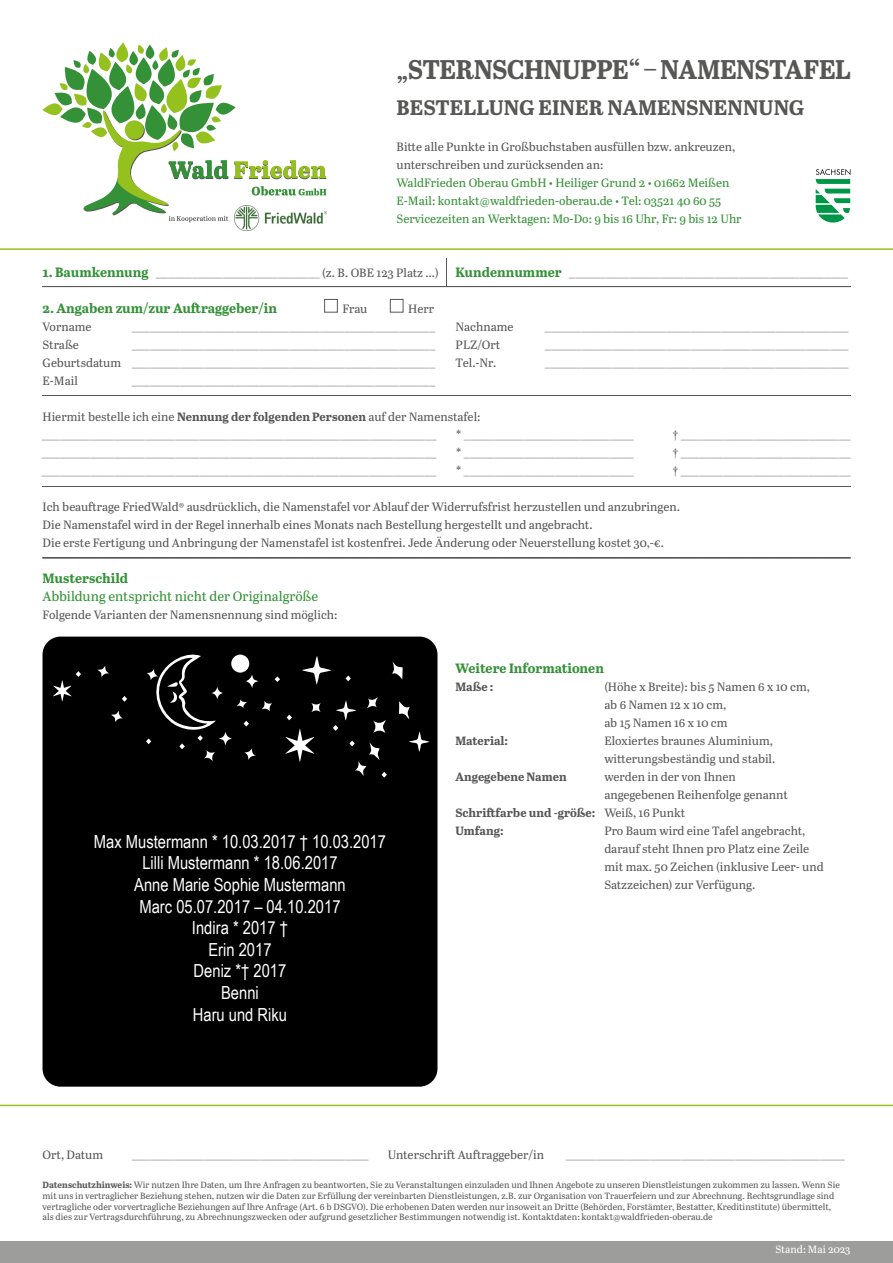
<style>
.page{position:relative;width:893px;height:1263px;background:#fff}
.page>*{position:absolute;margin:0;border:0;box-sizing:border-box;transform-origin:0 0}
.t1{font:700 27px "Abril Text";letter-spacing:-.02em;color:#575756;scale:.96 1}
.t2{font:700 21px "Abril Text";color:#575756}
.t3{font:18px/21.6px "Arial Narrow";color:#fff;text-align:center}
.t4{font:700 13.5px "Abril Text";color:#359138}
.t5{font:13.5px "Abril Text";color:#359138}
.t6{font:12px/18px "Abril Text";color:#575756}
.t7{font:12px/18px "Abril Text";color:#359138}
.t8{font:700 12px "Abril Text";color:#575756}
.t9{font:10.5px "Abril Text";color:#fff}
.t10{font:9px/10.8px "Abril Text";color:#575756}
.s1{font-weight:700;font-size:13.5px;color:#359138}
.s2{font-weight:700}
.s3{font-weight:400}
</style>
<div class="page">
<div style="left:324px;top:299px;width:14px;height:14px;border:1px solid #575756"></div>
<div style="left:390px;top:299px;width:13px;height:14px;border:1px solid #575756"></div>
<svg style="left:42px;top:395px;width:808px;height:1px"></svg>
<svg style="left:42px;top:486px;width:808px;height:1px"></svg>
<svg style="left:42px;top:557px;width:808px;height:1px"></svg>
<svg style="left:42px;top:258px;width:808px;height:29px"></svg>
<svg style="left:816px;top:169px;width:34px;height:54px"></svg>
<div style="left:0;top:1242px;width:893px;height:21px;background:#9d9d9c"></div>
<svg style="left:43px;top:43px;width:283px;height:179px"></svg>
<img style="left:234px;top:205px;width:92px;height:25px">
<hr style="left:0;top:248px;width:893px;height:2px;background:#95c11f">
<hr style="left:0;top:1105px;width:893px;height:1px;background:#95c11f">
<div style="left:43px;top:637px;width:394px;height:450px;background:#000;border-radius:18px"></div>
<svg style="left:285px;top:729px;width:29px;height:33px"></svg>
<svg style="left:302px;top:656px;width:29px;height:29px"></svg>
<svg style="left:373px;top:720px;width:12px;height:13px"></svg>
<svg style="left:409px;top:731px;width:20px;height:21px"></svg>
<svg style="left:399px;top:701px;width:11px;height:18px"></svg>
<svg style="left:392px;top:662px;width:11px;height:17px"></svg>
<svg style="left:367px;top:697px;width:11px;height:11px"></svg>
<svg style="left:311px;top:703px;width:10px;height:9px"></svg>
<svg style="left:97px;top:666px;width:12px;height:11px"></svg>
<svg style="left:262px;top:701px;width:10px;height:10px"></svg>
<svg style="left:111px;top:711px;width:12px;height:11px"></svg>
<svg style="left:53px;top:671px;width:28px;height:30px"></svg>
<svg style="left:333px;top:700px;width:23px;height:31px"></svg>
<svg style="left:346px;top:675px;width:5px;height:6px"></svg>
<svg style="left:122px;top:696px;width:5px;height:6px"></svg>
<svg style="left:275px;top:676px;width:5px;height:6px"></svg>
<svg style="left:349px;top:740px;width:38px;height:38px"></svg>
<svg style="left:287px;top:715px;width:5px;height:5px"></svg>
<svg style="left:146px;top:654px;width:113px;height:107px"></svg>
<h1 class="t1" style="left:396px;top:49px;width:475px">„STERNSCHNUPPE“ – NAMENSTAFEL</h1>
<h2 class="t2" style="left:396px;top:92px;width:409px">BESTELLUNG EINER NAMENSNENNUNG</h2>
<p class="t6" style="left:396px;top:137px;width:340px">Bitte alle Punkte in Großbuchstaben ausfüllen bzw. ankreuzen, unterschreiben und zurücksenden an:</p>
<p class="t7" style="left:396px;top:173px;width:347px">WaldFrieden Oberau GmbH • Heiliger Grund 2 • 01662 Meißen<br>E-Mail: kontakt@waldfrieden-oberau.de • Tel: 03521 40 60 55<br>Servicezeiten an Werktagen: Mo-Do: 9 bis 16 Uhr, Fr: 9 bis 12 Uhr</p>
<p class="t6" style="left:43px;top:263px;width:398px"><span class="s1">1. Baumkennung</span> ___________________________ (z. B. OBE 123 Platz …)</p>
<p class="t4" style="left:43px;top:298px;width:236px">2. Angaben zum/zur Auftraggeber/in</p>
<p class="t6" style="left:343px;top:299px;width:26px">Frau</p>
<p class="t6" style="left:408px;top:299px;width:28px">Herr</p>
<p class="t6" style="left:43px;top:317px;width:51px">Vorname</p>
<p class="t6" style="left:132px;top:317px;width:305px">__________________________________________________</p>
<p class="t6" style="left:43px;top:335px;width:38px">Straße</p>
<p class="t6" style="left:43px;top:335px;width:394px;text-align:justify;text-indent:89px">__________________________________________________ Geburtsdatum __________________________________________________ E-Mail</p>
<p class="t6" style="left:132px;top:371px;width:305px">__________________________________________________</p>
<p class="t6" style="left:455px;top:263px;width:394px"><span class="s1">Kundennummer</span> ______________________________________________</p>
<p class="t6" style="left:456px;top:317px;width:59px">Nachname</p>
<p class="t6" style="left:545px;top:317px;width:305px">__________________________________________________</p>
<p class="t6" style="left:456px;top:335px;width:46px">PLZ/Ort</p>
<p class="t6" style="left:545px;top:335px;width:305px">__________________________________________________</p>
<p class="t6" style="left:456px;top:353px;width:42px">Tel.-Nr.</p>
<p class="t6" style="left:545px;top:353px;width:305px">__________________________________________________</p>
<p class="t6" style="left:42px;top:407px;width:440px">Hiermit bestelle ich eine <span class="s2">Nennung der folgenden Personen</span> auf der Namenstafel: _________________________________________________________________</p>
<p class="t6" style="left:456px;top:425px;width:180px">* ____________________________</p>
<p class="t6" style="left:672px;top:425px;width:180px">† ____________________________</p>
<p class="t6" style="left:42px;top:443px;width:396px">_________________________________________________________________</p>
<p class="t6" style="left:456px;top:443px;width:180px">* ____________________________</p>
<p class="t6" style="left:672px;top:443px;width:180px">† ____________________________</p>
<p class="t6" style="left:42px;top:461px;width:396px">_________________________________________________________________</p>
<p class="t6" style="left:456px;top:461px;width:180px">* ____________________________</p>
<p class="t6" style="left:672px;top:461px;width:180px">† ____________________________</p>
<p class="t6" style="left:43px;top:497px;width:639px">Ich beauftrage FriedWald® ausdrücklich, die Namenstafel vor Ablauf der Widerrufsfrist herzustellen und anzubringen.<br>Die Namenstafel wird in der Regel innerhalb eines Monats nach Bestellung hergestellt und angebracht.<br>Die erste Fertigung und Anbringung der Namenstafel ist kostenfrei. Jede Änderung oder Neuerstellung kostet 30,-€.</p>
<p class="t4" style="left:43px;top:568px;width:87px">Musterschild</p>
<p class="t5" style="left:43px;top:586px;width:277px">Abbildung entspricht nicht der Originalgröße</p>
<p class="t6" style="left:43px;top:605px;width:296px">Folgende Varianten der Namensnennung sind möglich:</p>
<h3 class="t3" style="left:94px;top:830px;width:294px">Max Mustermann * 10.03.2017 † 10.03.2017<br>Lilli Mustermann * 18.06.2017<br>Anne Marie Sophie Mustermann<br>Marc 05.07.2017 – 04.10.2017<br>Indira * 2017 †<br>Erin 2017<br>Deniz *† 2017<br>Benni<br>Haru und Riku</h3>
<p class="t4" style="left:455px;top:658px;width:150px">Weitere Informationen</p>
<p class="t8" style="left:455px;top:677px;width:39px">Maße :</p>
<p class="t6" style="left:604px;top:677px;width:207px">(Höhe x Breite): bis 5 Namen 6 x 10 cm, ab 6 Namen 12 x 10 cm,<br>ab 15 Namen 16 x 10 cm</p>
<p class="t8" style="left:455px;top:731px;width:54px">Material:</p>
<p class="t6" style="left:604px;top:731px;width:173px">Eloxiertes braunes Aluminium, witterungsbeständig und stabil.</p>
<p class="t8" style="left:455px;top:767px;width:113px">Angegebene Namen</p>
<p class="t6" style="left:604px;top:767px;width:133px">werden in der von Ihnen</p>
<p class="t6" style="left:604px;top:785px;width:185px">angegebenen Reihenfolge genannt</p>
<p class="t8" style="left:455px;top:803px;width:231px">Schriftfarbe und -größe: <span class="s3">Weiß, 16 Punkt</span></p>
<p class="t8" style="left:455px;top:821px;width:50px">Umfang:</p>
<p class="t6" style="left:604px;top:821px;width:221px">Pro Baum wird eine Tafel angebracht, darauf steht Ihnen pro Platz eine Zeile mit max. 50 Zeichen (inklusive Leer- und Satzzeichen) zur Verfügung.</p>
<p class="t6" style="left:43px;top:1145px;width:62px">Ort, Datum</p>
<p class="t6" style="left:132px;top:1145px;width:238px">_______________________________________</p>
<p class="t6" style="left:388px;top:1145px;width:158px">Unterschrift Auftraggeber/in</p>
<p class="t6" style="left:566px;top:1145px;width:281px">______________________________________________</p>
<p class="t10" style="left:43px;top:1179px;width:799px"><span class="s2">Datenschutzhinweis:</span> Wir nutzen Ihre Daten, um Ihre Anfragen zu beantworten, Sie zu Veranstaltungen einzuladen und Ihnen Angebote zu unseren Dienstleistungen zukommen zu lassen. Wenn Sie mit uns in vertraglicher Beziehung stehen, nutzen wir die Daten zur Erfüllung der vereinbarten Dienstleistungen, z.B. zur Organisation von Trauerfeiern und zur Abrechnung. Rechtsgrundlage sind vertragliche oder vorvertragliche Beziehungen auf Ihre Anfrage (Art. 6 b DSGVO). Die erhobenen Daten werden nur insoweit an Dritte (Behörden, Forstämter, Bestatter, Kreditinstitute) übermittelt, als dies zur Vertragsdurchführung, zu Abrechnungszwecken oder aufgrund gesetzlicher Bestimmungen notwendig ist. Kontaktdaten: kontakt@waldfrieden-oberau.de</p>
<p class="t9" style="left:775px;top:1242px;width:77px">Stand: Mai 2023</p>
</div>
